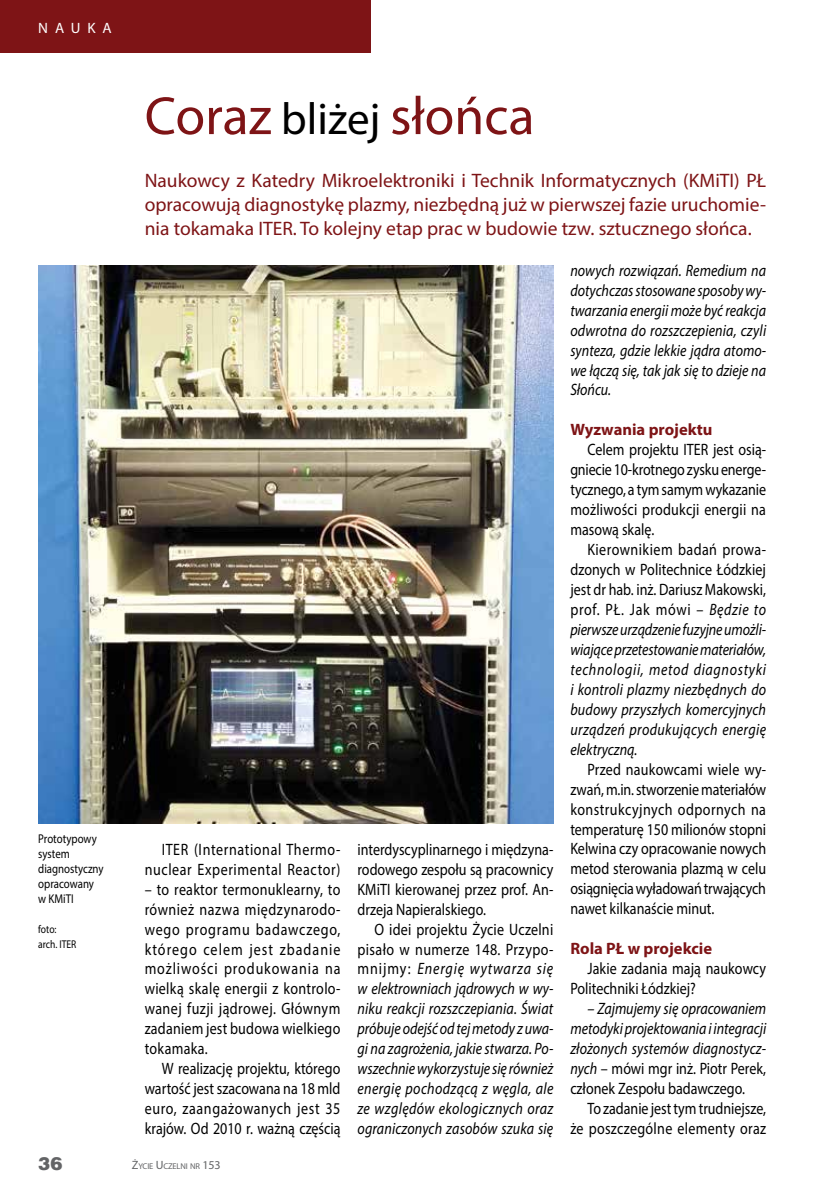
<style>
.page{position:relative;width:830px;height:1191px;background:#fff}
.page>*{position:absolute;margin:0;border:0;box-sizing:border-box;transform-origin:0 0}
.t1{font:54px "Myriad Pro";color:#7e1416}
.t2{font:19.5px/24px "Myriad Pro";color:#7e1416;text-align:justify}
.t3{font:900 18px "Switzerland";color:#636466}
.t4{font:italic 16.5px/20px "Myriad Pro";letter-spacing:.01em;color:#000;text-align:justify;scale:.85 1}
.t5{font:16.5px/20px "Myriad Pro";letter-spacing:.01em;color:#000;text-align:justify;scale:.85 1}
.t6{font:16.5px/20px "Myriad Pro";letter-spacing:.045em;color:#000;text-align:right;scale:.85 1}
.t7{font:700 16.5px "Myriad Pro";color:#7e1416}
.t8{font:15px "Myriad Pro";letter-spacing:.46em;color:#fff}
.t9{font:12.75px/15px "Myriad Pro";color:#000;scale:.85 1}
.t10{font:11.25px/15px "Myriad Pro";color:#000;scale:.85 1}
.t11{font:8.4px "Myriad Pro";letter-spacing:-.015em;color:#636466}
.s1{font-size:45px;color:#000}
.s2{font-size:12px}
.s3{font-style:normal}
</style>
<div class="page">
<div style="left:0;top:0;width:370px;height:53px;background:#7e1416"></div>
<img style="left:38px;top:265px;width:515px;height:558px">
<p class="t8" style="left:38px;top:18px;width:75px">NAUKA</p>
<p class="t9" style="left:38px;top:831px;width:78px">Prototypowy system diagnostyczny opracowany w KMiTI</p>
<p class="t10" style="left:38px;top:921px;width:46px">foto: arch. ITER</p>
<p class="t3" style="left:38px;top:1152px;width:26px">36</p>
<h1 class="t1" style="left:145px;top:83px;width:391px">Coraz <span class="s1">bliżej</span> słońca</h1>
<p class="t2" style="left:145px;top:168px;width:622px">Naukowcy z Katedry Mikroelektroniki i Technik Informatycznych (KMiTI) PŁ opracowują diagnostykę plazmy, niezbędną już w pierwszej fazie uruchomie&shy;nia tokamaka ITER. To kolejny etap prac w budowie tzw. sztucznego słońca.</p>
<p class="t6" style="left:145px;top:839px;width:232px">ITER (International Thermo&shy;nuclear Experimental Reactor)</p>
<p class="t5" style="left:145px;top:879px;width:232px">– to reaktor termonuklearny, to również nazwa międzynarodo&shy;wego programu badawczego, którego celem jest zbadanie możliwości produkowania na wielką skalę energii z kontrolo&shy;wanej fuzji jądrowej. Głównym zadaniem jest budowa wielkiego tokamaka.</p>
<p class="t5" style="left:145px;top:1058px;width:232px;text-indent:17px">W realizację projektu, którego wartość jest szacowana na 18 mld euro, zaangażowanych jest 35 krajów. Od 2010 r. ważną częścią</p>
<p class="t11" style="left:132px;top:1161px;width:90px"><span class="s2">Ż</span>YCIE <span class="s2">U</span>CZELNI NR <span class="s2">153</span></p>
<p class="t5" style="left:357px;top:839px;width:232px">interdyscyplinarnego i międzyna&shy;rodowego zespołu są pracownicy KMiTI kierowanej przez prof. An&shy;drzeja Napieralskiego.</p>
<p class="t4" style="left:357px;top:918px;width:232px;text-indent:17px"><span class="s3">O idei projektu Życie Uczelni pisało w numerze 148. Przypo&shy;mnijmy:</span> Energię wytwarza się w elektrowniach jądrowych w wy&shy;niku reakcji rozszczepiania. Świat próbuje odejść od tej metody z uwa&shy;gi na zagrożenia, jakie stwarza. Po&shy;wszechnie wykorzystuje się również energię pochodzącą z węgla, ale ze względów ekologicznych oraz ograniczonych zasobów szuka się</p>
<p class="t4" style="left:570px;top:260px;width:232px">nowych rozwiązań. Remedium na dotychczas stosowane sposoby wy&shy;twarzania energii może być reakcja odwrotna do rozszczepienia, czyli synteza, gdzie lekkie jądra atomo&shy;we łączą się, tak jak się to dzieje na Słońcu.</p>
<p class="t7" style="left:570px;top:419px;width:143px">Wyzwania projektu</p>
<p class="t5" style="left:570px;top:439px;width:232px;text-indent:17px">Celem projektu ITER jest osią&shy;gniecie 10-krotnego zysku energe&shy;tycznego, a tym samym wykazanie możliwości produkcji energii na masową skalę.</p>
<p class="t4" style="left:570px;top:539px;width:232px;text-indent:17px"><span class="s3">Kierownikiem badań prowa&shy;dzonych w Politechnice Łódzkiej jest dr hab. inż. Dariusz Makowski, prof. PŁ. Jak mówi –</span> Będzie to pierwsze urządzenie fuzyjne umożli&shy;wiające przetestowanie materiałów, technologii, metod diagnostyki i kontroli plazmy niezbędnych do budowy przyszłych komercyjnych urządzeń produkujących energię elektryczną.</p>
<p class="t5" style="left:570px;top:759px;width:232px;text-indent:17px">Przed naukowcami wiele wy&shy;zwań, m.in. stworzenie materiałów konstrukcyjnych odpornych na temperaturę 150 milionów stopni Kelwina czy opracowanie nowych metod sterowania plazmą w celu osiągnięcia wyładowań trwających nawet kilkanaście minut.</p>
<p class="t7" style="left:570px;top:938px;width:143px">Rola PŁ w projekcie</p>
<p class="t5" style="left:570px;top:958px;width:232px;text-indent:17px">Jakie zadania mają naukowcy<br>Politechniki Łódzkiej?</p>
<p class="t4" style="left:570px;top:998px;width:232px;text-indent:17px">– Zajmujemy się opracowaniem metodyki projektowania i integracji złożonych systemów diagnostycz&shy;nych <span class="s3">– mówi mgr inż. Piotr Perek, członek Zespołu badawczego.</span></p>
<p class="t5" style="left:570px;top:1098px;width:232px;text-align:right">To zadanie jest tym trudniejsze, że poszczególne elementy oraz</p>
</div>
